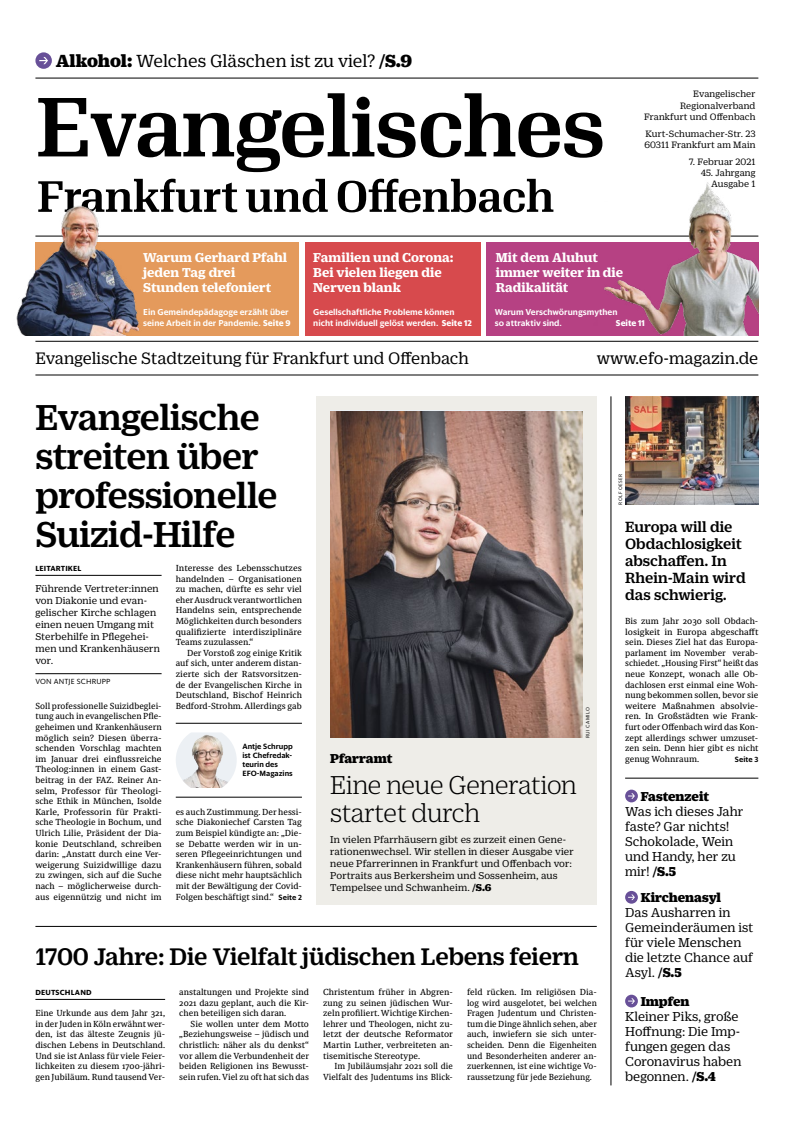
<style>
.page{position:relative;width:808px;height:1134px;background:#fff}
.page>*{position:absolute;margin:0;border:0;box-sizing:border-box;transform-origin:0 0}
.t1{font:500 39px/39px "Duplicate Ionic";letter-spacing:-.02em;color:#000}
.t2{font:300 28px/28px "Duplicate Ionic";letter-spacing:-.015em;color:#000}
.t3{font:500 26px "Duplicate Ionic";letter-spacing:-.01em;color:#000}
.t4{font:19px "Duplicate Ionic";letter-spacing:-.005em;color:#000}
.t5{font:18px "Duplicate Ionic";color:#000}
.t6{font:500 16px/17px "Duplicate Ionic";color:#000}
.t7{font:14px/15px "Duplicate Ionic";color:#000}
.t8{font:700 14px/15px "Duplicate Ionic";color:#fff}
.t9{font:900 14px "Duplicate Ionic";color:#000}
.t10{font:10.8px/12px "Duplicate Ionic";letter-spacing:.01em;color:#000}
.t11{font:10px/11.2px "Duplicate Ionic";letter-spacing:.01em;color:#000;text-align:right}
.t12{font:8.7px/10.6px "Sindelar Regular B";color:#000;text-align:justify}
.t13{font:600 8.7px/10.4px "Sanomat Sans Text";color:#fff}
.t14{font:800 8.7px "Sanomat Sans Text";color:#fff}
.t15{font:600 7.7px/9.1px "Sanomat Sans Text";color:#000}
.t16{font:700 7.5px "Sanomat Sans Text";letter-spacing:.02em;color:#000}
.t17{font:7.5px "Sanomat Sans Text";letter-spacing:.02em;color:#000}
.t18{font:5px "Sanomat Sans Text";letter-spacing:.07em;color:#000}
.s1{font-weight:900}
.s2{font-weight:800}
.s3{font-family:"Sanomat Sans Text";font-weight:600;font-size:7.7px}
</style>
<div class="page">
<hr style="left:35px;top:236px;width:723px;height:1px;background:#000">
<hr style="left:35px;top:341px;width:723px;height:1px;background:#000">
<hr style="left:35px;top:375px;width:723px;height:1px;background:#000">
<svg style="left:35px;top:52px;width:17px;height:17px"></svg>
<svg style="left:39px;top:57px;width:9px;height:7px"></svg>
<hr style="left:35px;top:78px;width:723px;height:1px;background:#000">
<svg style="left:38px;top:93px;width:564px;height:79px"></svg>
<svg style="left:246px;top:179px;width:82px;height:33px"></svg>
<svg style="left:338px;top:179px;width:215px;height:33px"></svg>
<svg style="left:38px;top:179px;width:199px;height:33px"></svg>
<div style="left:316px;top:396px;width:281px;height:509px;background:#eeede8"></div>
<hr style="left:35px;top:999px;width:130px;height:1px;background:#000">
<div style="left:625px;top:790px;width:13px;height:12px;background:#685098;border-radius:50%"></div>
<svg style="left:628px;top:793px;width:7px;height:6px"></svg>
<div style="left:625px;top:891px;width:13px;height:13px;background:#685098;border-radius:50%"></div>
<svg style="left:628px;top:894px;width:7px;height:6px"></svg>
<div style="left:625px;top:995px;width:13px;height:12px;background:#685098;border-radius:50%"></div>
<svg style="left:628px;top:998px;width:7px;height:6px"></svg>
<hr style="left:35px;top:575px;width:127px;height:1px;background:#000">
<hr style="left:35px;top:673px;width:127px;height:1px;background:#000">
<hr style="left:176px;top:723px;width:126px;height:1px;background:#000">
<hr style="left:176px;top:797px;width:126px;height:1px;background:#000">
<svg style="left:176px;top:732px;width:61px;height:49px"></svg>
<img style="left:182px;top:734px;width:47px;height:54px">
<img style="left:625px;top:396px;width:133px;height:109px">
<hr style="left:611px;top:396px;width:1px;height:689px;background:#000">
<hr style="left:35px;top:926px;width:562px;height:1px;background:#000">
<hr style="left:625px;top:778px;width:133px;height:1px;background:#000">
<img style="left:330px;top:411px;width:253px;height:327px">
<div style="left:486px;top:242px;width:272px;height:93px;background:#b64183"></div>
<div style="left:35px;top:242px;width:264px;height:93px;background:#e49a5c"></div>
<div style="left:305px;top:242px;width:175px;height:93px;background:#d74a4d"></div>
<img style="left:593px;top:182px;width:165px;height:153px">
<img style="left:16px;top:198px;width:126px;height:137px">
<h3 class="t4" style="left:56px;top:47px;width:358px"><span class="s1">Alkohol:</span> Welches Gläschen ist zu viel? <span class="s1">/S.9</span></h3>
<p class="t11" style="left:644px;top:88px;width:113px">Evangelischer<br>Regionalverband<br>Frankfurt und Offenbach</p>
<p class="t11" style="left:644px;top:127px;width:113px;text-align:left">Kurt-Schumacher-Str. 23<br>60311 Frankfurt am Main</p>
<p class="t11" style="left:689px;top:155px;width:68px">7. Februar 2021</p>
<p class="t11" style="left:701px;top:166px;width:56px">45. Jahrgang<br>Ausgabe 1</p>
<h3 class="t8" style="left:143px;top:248px;width:145px">Warum Gerhard Pfahl jeden Tag drei<br>Stunden telefoniert</h3>
<p class="t13" style="left:143px;top:306px;width:149px">Ein Gemeindepädagoge erzählt über seine Arbeit in der Pandemie. <span class="s2">Seite 9</span></p>
<p class="t14" style="left:172px;top:316px;width:30px">Seite X</p>
<h3 class="t8" style="left:313px;top:248px;width:142px">Familien und Corona:<br>Bei vielen liegen die<br>Nerven blank</h3>
<p class="t13" style="left:313px;top:306px;width:160px">Gesellschaftliche Probleme können nicht individuell gelöst werden. <span class="s2">Seite 12</span></p>
<h3 class="t8" style="left:496px;top:248px;width:129px">Mit dem Aluhut immer weiter in die<br>Radikalität</h3>
<p class="t13" style="left:495px;top:306px;width:124px">Warum Verschwörungsmythen so attraktiv sind.</p>
<p class="t14" style="left:616px;top:316px;width:31px">Seite 11</p>
<h3 class="t5" style="left:35px;top:346px;width:435px">Evangelische Stadtzeitung für Frankfurt und Offenbach</h3>
<h3 class="t5" style="left:597px;top:346px;width:163px">www.efo-magazin.de</h3>
<h1 class="t1" style="left:35px;top:394px;width:244px">Evangelische streiten über professionelle<br>Suizid-Hilfe</h1>
<p class="t16" style="left:35px;top:563px;width:48px">LEITARTIKEL</p>
<p class="t10" style="left:35px;top:582px;width:126px">Führende Vertreter:innen von Diakonie und evan&shy;gelischer Kirche schlagen einen neuen Umgang mit<br>Sterbehilfe in Pflegehei&shy;men und Krankenhäusern vor.</p>
<p class="t17" style="left:35px;top:676px;width:77px">VON ANTJE SCHRUPP</p>
<p class="t12" style="left:35px;top:701px;width:128px">Soll professionelle Suizidbeglei&shy;tung auch in evangelischen Pfle&shy;geheimen und Krankenhäusern möglich sein? Diesen überra&shy;schenden Vorschlag machten im Januar drei einflussreiche Theolog:innen in einem Gast&shy;beitrag in der FAZ. Reiner An&shy;selm, Professor für Theologi&shy;sche Ethik in München, Isolde Karle, Professorin für Prakti&shy;sche Theologie in Bochum, und Ulrich Lilie, Präsident der Dia&shy;konie Deutschland, schreiben darin: „Anstatt durch eine Ver&shy;weigerung Suizidwillige dazu zu zwingen, sich auf die Suche nach – möglicherweise durch&shy;aus eigennützig und nicht im</p>
<p class="t12" style="left:176px;top:563px;width:128px">Interesse des Lebensschutzes handelnden – Organisationen zu machen, dürfte es sehr viel eher Ausdruck verantwortlichen Handelns sein, entsprechende Möglichkeiten durch besonders qualifizierte interdisziplinäre Teams zuzulassen.“</p>
<p class="t12" style="left:176px;top:648px;width:128px;text-indent:11px">Der Vorstoß zog einige Kritik auf sich, unter anderem distan&shy;zierte sich der Ratsvorsitzen&shy;de der Evangelischen Kirche in Deutschland, Bischof Heinrich Bedford-Strohm. Allerdings gab</p>
<p class="t15" style="left:242px;top:741px;width:52px">Antje Schrupp ist Chefredak&shy;teurin des<br>EFO-Magazins</p>
<p class="t12" style="left:176px;top:807px;width:128px">es auch Zustimmung. Der hessi&shy;sche Diakoniechef Carsten Tag zum Beispiel kündigte an: „Die&shy;se Debatte werden wir in un&shy;seren Pflegeeinrichtungen und Krankenhäusern führen, sobald diese nicht mehr hauptsächlich mit der Bewältigung der Covid-Folgen beschäftigt sind.“ <span class="s3">Seite 2</span></p>
<h3 class="t9" style="left:330px;top:748px;width:64px">Pfarramt</h3>
<h2 class="t2" style="left:330px;top:769px;width:248px">Eine neue Generation startet durch</h2>
<p class="t10" style="left:330px;top:833px;width:245px">In vielen Pfarrhäusern gibt es zurzeit einen Gene&shy;rationenwechsel. Wir stellen in dieser Ausgabe vier neue Pfarrerinnen in Frankfurt und Offenbach vor:<br>Portraits aus Berkersheim und Sossenheim, aus Tempelsee und Schwanheim. <span class="s1">/S.6</span></p>
<p class="t18" style="left:584px;top:738px;width:32px;rotate:-90deg">RUI CAMILO</p>
<h3 class="t3" style="left:35px;top:938px;width:545px">1700 Jahre: Die Vielfalt jüdischen Lebens feiern</h3>
<p class="t16" style="left:35px;top:987px;width:57px">DEUTSCHLAND</p>
<p class="t12" style="left:35px;top:1008px;width:131px">Eine Urkunde aus dem Jahr 321, in der Juden in Köln erwähnt wer&shy;den, ist das älteste Zeugnis jü&shy;dischen Lebens in Deutschland.<br>Und sie ist Anlass für viele Feier&shy;lichkeiten zu diesem 1700-jähri&shy;gen Jubiläum. Rund tausend Ver-</p>
<p class="t12" style="left:179px;top:987px;width:131px">anstaltungen und Projekte sind 2021 dazu geplant, auch die Kir&shy;chen beteiligen sich daran.</p>
<p class="t12" style="left:179px;top:1019px;width:131px;text-indent:11px">Sie wollen unter dem Motto „Beziehungsweise – jüdisch und christlich: näher als du denkst“ vor allem die Verbundenheit der beiden Religionen ins Bewusst&shy;sein rufen. Viel zu oft hat sich das</p>
<p class="t12" style="left:323px;top:987px;width:131px">Christentum früher in Abgren&shy;zung zu seinen jüdischen Wur&shy;zeln profiliert. Wichtige Kirchen&shy;lehrer und Theologen, nicht zu&shy;letzt der deutsche Reformator Martin Luther, verbreiteten an&shy;tisemitische Stereotype.</p>
<p class="t12" style="left:323px;top:1061px;width:131px;text-align:right">Im Jubiläumsjahr 2021 soll die<br>Vielfalt des Judentums ins Blick-</p>
<p class="t12" style="left:467px;top:987px;width:131px">feld rücken. Im religiösen Dia&shy;log wird ausgelotet, bei welchen Fragen Judentum und Christen&shy;tum die Dinge ähnlich sehen, aber auch, inwiefern sie sich unter&shy;scheiden. Denn die Eigenheiten und Besonderheiten anderer an&shy;zuerkennen, ist eine wichtige Vo&shy;raussetzung für jede Beziehung.</p>
<p class="t18" style="left:617px;top:505px;width:33px;rotate:-90deg">ROLF OESER</p>
<h3 class="t6" style="left:625px;top:517px;width:122px">Europa will die<br>Obdachlosigkeit abschaffen. In<br>Rhein-Main wird das schwierig.</h3>
<p class="t12" style="left:625px;top:616px;width:135px">Bis zum Jahr 2030 soll Obdach&shy;losigkeit in Europa abgeschafft sein. Dieses Ziel hat das Europa&shy;parlament im November verab&shy;schiedet. „Housing First“ heißt das neue Konzept, wonach alle Ob&shy;dachlosen erst einmal eine Woh&shy;nung bekommen sollen, bevor sie weitere Maßnahmen absolvie&shy;ren. In Großstädten wie Frank&shy;furt oder Offenbach wird das Kon&shy;zept allerdings schwer umzuset&shy;zen sein. Denn hier gibt es nicht genug Wohnraum.</p>
<p class="t15" style="left:735px;top:754px;width:25px">Seite 3</p>
<h3 class="t9" style="left:641px;top:786px;width:70px">Fastenzeit</h3>
<h3 class="t7" style="left:625px;top:802px;width:120px">Was ich dieses Jahr faste? Gar nichts!<br>Schokolade, Wein und Handy, her zu mir! <span class="s1">/S.5</span></h3>
<h3 class="t9" style="left:641px;top:887px;width:82px">Kirchenasyl</h3>
<h3 class="t7" style="left:625px;top:904px;width:130px">Das Ausharren in<br>Gemeinderäumen ist für viele Menschen die letzte Chance auf<br>Asyl. <span class="s1">/S.5</span></h3>
<h3 class="t9" style="left:641px;top:991px;width:50px">Impfen</h3>
<h3 class="t7" style="left:625px;top:1007px;width:118px">Kleiner Piks, große<br>Hoffnung: Die Imp&shy;fungen gegen das<br>Coronavirus haben begonnen. <span class="s1">/S.4</span></h3>
</div>
